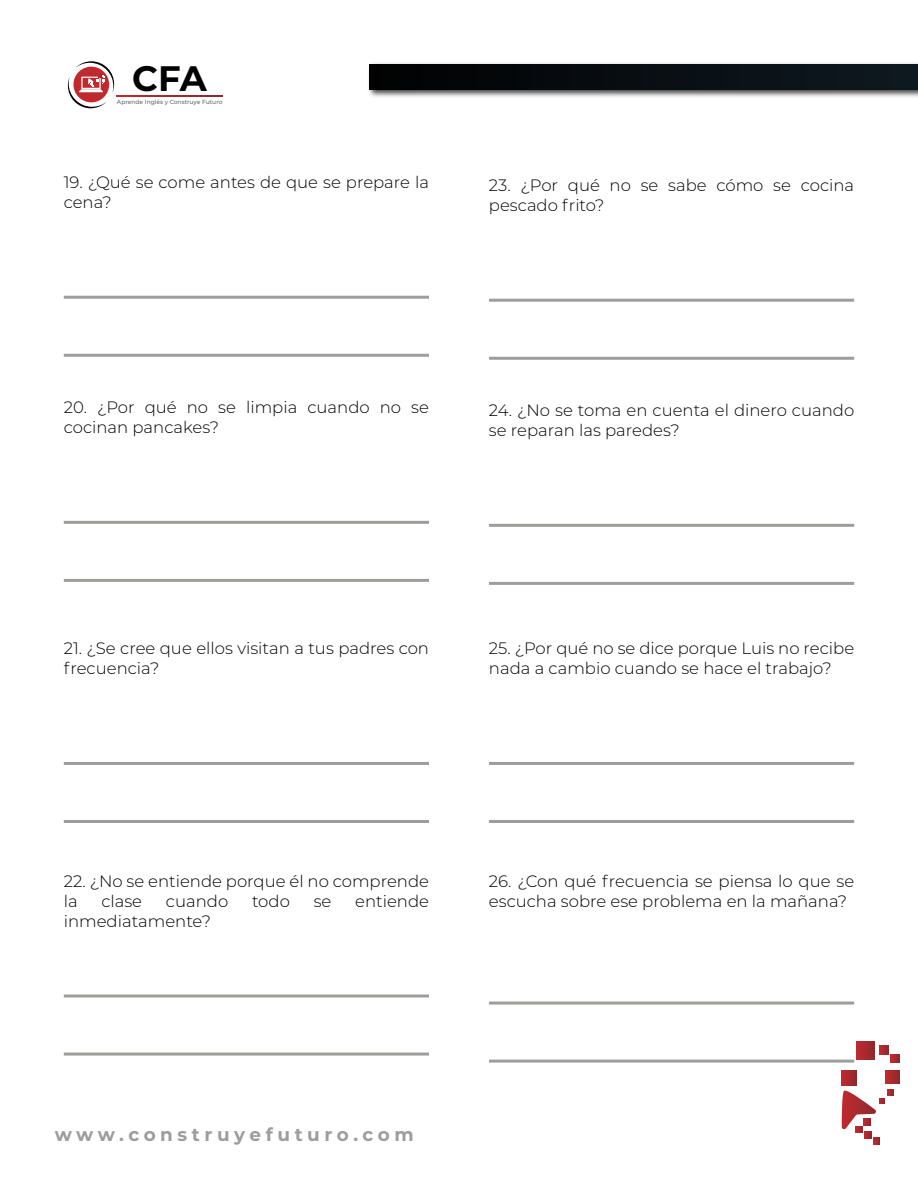
<style>
.page{position:relative;width:918px;height:1188px;background:#fff}
.page>*{position:absolute;margin:0;border:0;box-sizing:border-box;transform-origin:0 0}
.t1{font:700 35.4px "Montserrat";color:#020203}
.t2{font:700 18.45px "Montserrat";letter-spacing:.25em;color:#9d9d9c}
.t3{font:300 16.5px/19.8px "Montserrat";color:#000}
.t4{font:500 6px "Montserrat";color:#676767}
</style>
<div class="page">
<img style="left:368px;top:63px;width:550px;height:34px">
<div style="left:370px;top:64px;width:548px;height:25px;background:linear-gradient(to right,#010102,#0f1921)"></div>
<svg style="left:68px;top:61px;width:46px;height:47px"></svg>
<svg style="left:117px;top:95px;width:106px;height:1px"></svg>
<svg style="left:856px;top:1041px;width:19px;height:18px"></svg>
<svg style="left:880px;top:1046px;width:20px;height:17px"></svg>
<svg style="left:886px;top:1070px;width:13px;height:14px"></svg>
<svg style="left:842px;top:1090px;width:51px;height:55px"></svg>
<svg style="left:842px;top:1071px;width:15px;height:14px"></svg>
<hr style="left:64px;top:296px;width:365px;height:3px;background:#9d9d9c">
<hr style="left:64px;top:521px;width:365px;height:3px;background:#9d9d9c">
<hr style="left:64px;top:762px;width:365px;height:3px;background:#9d9d9c">
<hr style="left:64px;top:994px;width:365px;height:3px;background:#9d9d9c">
<hr style="left:64px;top:354px;width:365px;height:3px;background:#9d9d9c">
<hr style="left:64px;top:579px;width:365px;height:3px;background:#9d9d9c">
<hr style="left:64px;top:820px;width:365px;height:3px;background:#9d9d9c">
<hr style="left:64px;top:1053px;width:365px;height:3px;background:#9d9d9c">
<hr style="left:489px;top:299px;width:365px;height:3px;background:#9d9d9c">
<hr style="left:489px;top:524px;width:365px;height:3px;background:#9d9d9c">
<hr style="left:489px;top:357px;width:365px;height:3px;background:#9d9d9c">
<hr style="left:489px;top:582px;width:365px;height:3px;background:#9d9d9c">
<hr style="left:489px;top:762px;width:365px;height:3px;background:#9d9d9c">
<hr style="left:489px;top:1002px;width:365px;height:3px;background:#9d9d9c">
<hr style="left:489px;top:820px;width:365px;height:3px;background:#9d9d9c">
<hr style="left:489px;top:1060px;width:365px;height:3px;background:#9d9d9c">
<h1 class="t1" style="left:132px;top:53px;width:76px">CFA</h1>
<p class="t4" style="left:117px;top:97px;width:107px">Aprende Inglés y Construye Futuro</p>
<p class="t3" style="left:64px;top:172px;width:367px">19. ¿Qué se come antes de que se prepare la cena?</p>
<p class="t3" style="left:489px;top:175px;width:367px">23. ¿Por qué no se sabe cómo se cocina pescado frito?</p>
<p class="t3" style="left:64px;top:397px;width:367px">20. ¿Por qué no se limpia cuando no se cocinan pancakes?</p>
<p class="t3" style="left:489px;top:400px;width:367px">24. ¿No se toma en cuenta el dinero cuando se reparan las paredes?</p>
<p class="t3" style="left:64px;top:638px;width:367px">21. ¿Se cree que ellos visitan a tus padres con frecuencia?</p>
<p class="t3" style="left:489px;top:638px;width:367px">25. ¿Por qué no se dice porque Luis no recibe nada a cambio cuando se hace el trabajo?</p>
<p class="t3" style="left:64px;top:871px;width:367px">22. ¿No se entiende porque él no comprende la</p>
<p class="t3" style="left:101px;top:890px;width:42px">clase</p>
<p class="t3" style="left:166px;top:890px;width:64px">cuando</p>
<p class="t3" style="left:252px;top:890px;width:39px">todo</p>
<p class="t3" style="left:314px;top:890px;width:19px">se</p>
<p class="t3" style="left:355px;top:890px;width:75px">entiende</p>
<p class="t3" style="left:64px;top:910px;width:149px">inmediatamente?</p>
<p class="t3" style="left:489px;top:871px;width:367px">26. ¿Con qué frecuencia se piensa lo que se escucha sobre ese problema en la mañana?</p>
<p class="t2" style="left:55px;top:1122px;width:361px">www.construyefuturo.com</p>
</div>
